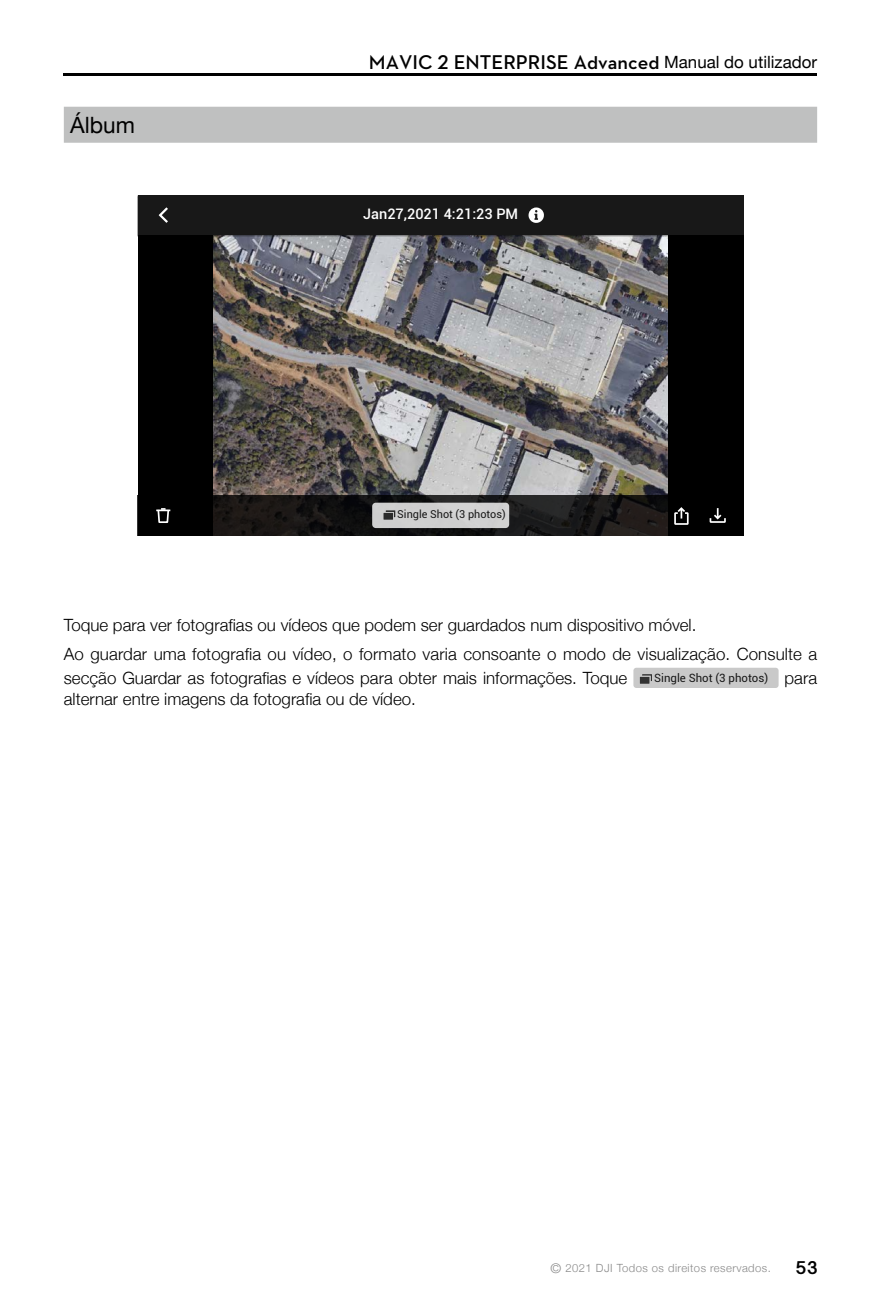
<style>
.page{position:relative;width:881px;height:1308px;background:#fff}
.page>*{position:absolute;margin:0;border:0;box-sizing:border-box;transform-origin:0 0}
.t1{font:22.5px "Helvetica Neue";color:#000}
.t2{font:600 20.25px "Dji";color:#000}
.t3{font:300 16.88px/28.8px "Helvetica Neue";color:#000}
.t4{font:700 15.75px "Gujarati Sangam MN";color:#000}
.t5{font:500 14.4px "Roboto";color:#fff}
.t6{font:11.47px "Roboto";color:#171717}
.t7{font:300 11.25px "Helvetica Neue";letter-spacing:.04em;color:#898989}
.t8{font:10.8px "Roboto";color:#181818}
.s1{font-family:"Helvetica Neue";font-weight:400;font-size:16.88px}
.s2{font-family:"Helvetica Neue";font-weight:300;font-size:16.88px;color:#000}
.s3{font-size:13.5px}
</style>
<div class="page">
<hr style="left:64px;top:74px;width:752px;height:2px;background:#000">
<div style="left:138px;top:195px;width:604px;height:340px;background:#000"></div>
<img style="left:213px;top:236px;width:454px;height:259px">
<img style="left:213px;top:235px;width:455px;height:1px">
<div style="left:138px;top:195px;width:604px;height:40px;background:#181818"></div>
<svg style="left:528px;top:207px;width:16px;height:16px"></svg>
<svg style="left:159px;top:207px;width:9px;height:16px"></svg>
<svg style="left:170px;top:495px;width:556px;height:40px"></svg>
<div style="left:372px;top:502px;width:137px;height:26px;background:#cfcfcf"></div>
<svg style="left:383px;top:510px;width:12px;height:9px"></svg>
<svg style="left:156px;top:508px;width:14px;height:15px"></svg>
<svg style="left:709px;top:508px;width:16px;height:15px"></svg>
<svg style="left:674px;top:507px;width:14px;height:18px"></svg>
<div style="left:633px;top:667px;width:145px;height:21px;background:#c9c9c9;border-radius:3px"></div>
<svg style="left:639px;top:674px;width:12px;height:10px"></svg>
<div style="left:64px;top:107px;width:752px;height:36px;background:#bfc0c0"></div>
<h1 class="t1" style="left:70px;top:109px;width:66px">Álbum</h1>
<p class="t2" style="left:368px;top:52px;width:449px">MAVIC 2 ENTERPRISE Advanced <span class="s1">Manual do utilizador</span></p>
<p class="t5" style="left:363px;top:203px;width:156px">Jan27,2021 4:21:23 PM</p>
<p class="t8" style="left:397px;top:506px;width:110px">Single Shot (3 photos)</p>
<p class="t3" style="left:64px;top:609px;width:754px">Toque para ver fotografias ou vídeos que podem ser guardados num dispositivo móvel.<br>Ao guardar uma fotografia ou vídeo, o formato varia consoante o modo de visualização. Consulte a</p>
<p class="t3" style="left:64px;top:662px;width:565px">secção Guardar as fotografias e vídeos para obter mais informações. Toque</p>
<p class="t6" style="left:654px;top:670px;width:164px">Single Shot (3 photos) <span class="s2">para</span></p>
<p class="t3" style="left:64px;top:683px;width:353px">alternar entre imagens da fotografia ou de vídeo.</p>
<p class="t7" style="left:550px;top:1259px;width:222px"><span class="s3">©</span> 2021 DJI Todos os direitos reservados.</p>
<p class="t4" style="left:795px;top:1259px;width:23px">53</p>
</div>
